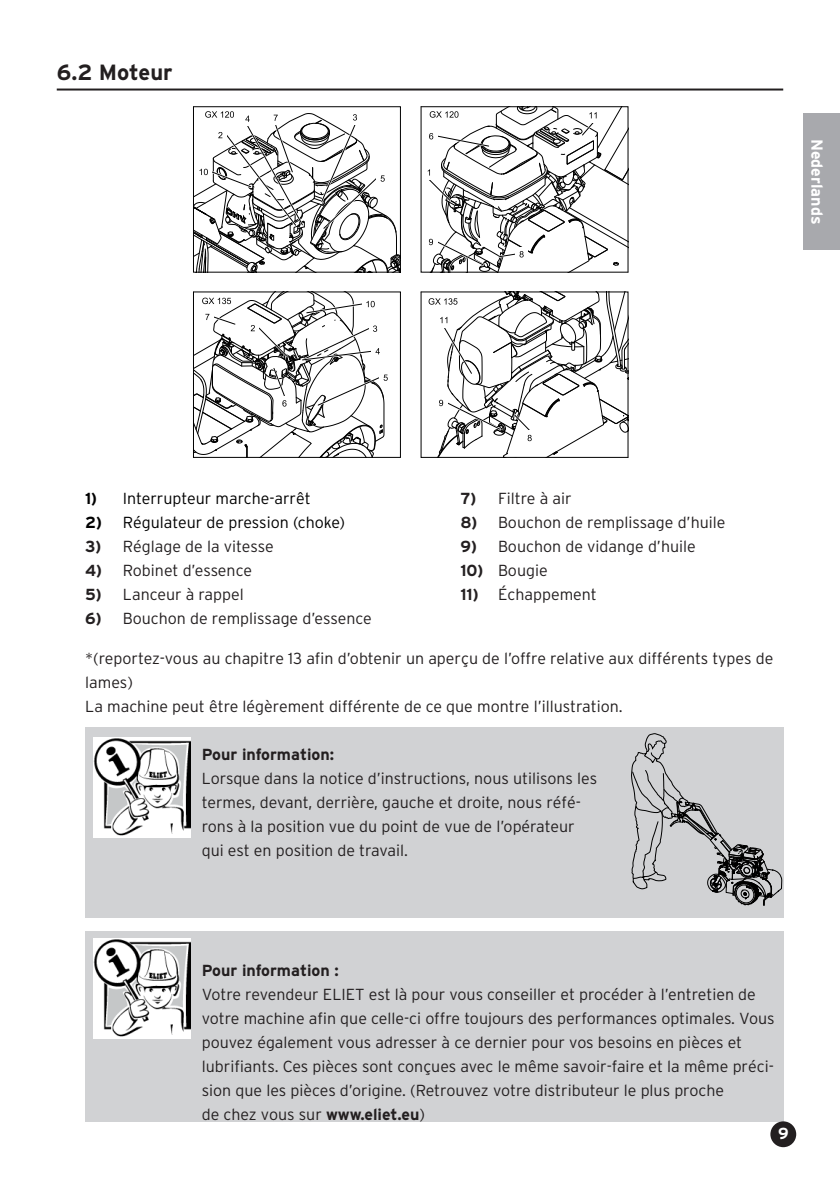
<style>
.page{position:relative;width:840px;height:1191px;background:#fff}
.page>*{position:absolute;margin:0;border:0;box-sizing:border-box;transform-origin:0 0}
.t1{font:700 22px "Interstate";color:#231f20}
.t2{font:300 16px/24px "Interstate";color:#231f20}
.t3{font:300 16px "Interstate";color:#000}
.t4{font:700 16px "Interstate";color:#231f20}
.t5{font:700 16px "Interstate";color:#fff}
.s1{font-weight:700}
</style>
<div class="page">
<div style="left:85px;top:930px;width:697px;height:191px;background:#d1d2d4"></div>
<div style="left:85px;top:727px;width:697px;height:190px;background:#d1d2d4"></div>
<img style="left:93px;top:737px;width:97px;height:100px">
<div style="left:771px;top:1122px;width:23px;height:24px;background:#231f20;border-radius:50%"></div>
<div style="left:770px;top:1121px;width:25px;height:26px;border:2px solid #231f20;border-radius:50%"></div>
<div style="left:803px;top:113px;width:36px;height:136px;background:#a8a9ad"></div>
<hr style="left:57px;top:89px;width:725px;height:2px;background:#231f20">
<svg style="left:420px;top:106px;width:208px;height:167px"></svg>
<svg style="left:193px;top:106px;width:208px;height:167px"></svg>
<svg style="left:193px;top:291px;width:208px;height:167px"></svg>
<svg style="left:420px;top:291px;width:208px;height:167px"></svg>
<svg style="left:631px;top:733px;width:151px;height:173px"></svg>
<img style="left:93px;top:938px;width:97px;height:100px">
<h1 class="t1" style="left:57px;top:59px;width:117px">6.2 Moteur</h1>
<p class="t5" style="left:826px;top:139px;width:87px;rotate:90deg">Nederlands</p>
<p class="t3" style="left:85px;top:489px;width:227px"><span class="s1">1)</span> Interrupteur marche-arrêt</p>
<p class="t3" style="left:85px;top:513px;width:261px"><span class="s1">2)</span> Régulateur de pression (choke)</p>
<p class="t2" style="left:85px;top:534px;width:190px"><span class="s1">3)</span> Réglage de la vitesse</p>
<p class="t2" style="left:85px;top:558px;width:168px"><span class="s1">4)</span> Robinet d’essence</p>
<p class="t2" style="left:85px;top:582px;width:160px"><span class="s1">5)</span> Lanceur à rappel</p>
<p class="t2" style="left:85px;top:606px;width:288px"><span class="s1">6)</span> Bouchon de remplissage d’essence</p>
<p class="t2" style="left:460px;top:486px;width:113px"><span class="s1">7)</span> Filtre à air</p>
<p class="t2" style="left:460px;top:510px;width:266px"><span class="s1">8)</span> Bouchon de remplissage d’huile</p>
<p class="t2" style="left:460px;top:534px;width:237px"><span class="s1">9)</span> Bouchon de vidange d’huile</p>
<p class="t2" style="left:460px;top:558px;width:89px"><span class="s1">10)</span> Bougie</p>
<p class="t2" style="left:460px;top:582px;width:138px"><span class="s1">11)</span> Échappement</p>
<p class="t2" style="left:85px;top:646px;width:689px">*(reportez-vous au chapitre 13 afin d’obtenir un aperçu de l’offre relative aux différents types de lames)<br>La machine peut être légèrement différente de ce que montre l’illustration.</p>
<p class="t4" style="left:202px;top:745px;width:134px">Pour information:</p>
<p class="t2" style="left:202px;top:766px;width:397px">Lorsque dans la notice d’instructions, nous utilisons les termes, devant, derrière, gauche et droite, nous réfé&shy;rons à la position vue du point de vue de l’opérateur qui est en position de travail.</p>
<p class="t4" style="left:202px;top:961px;width:138px">Pour information :</p>
<p class="t2" style="left:202px;top:982px;width:574px">Votre revendeur ELIET est là pour vous conseiller et procéder à l’entretien de votre machine afin que celle-ci offre toujours des performances optimales. Vous pouvez également vous adresser à ce dernier pour vos besoins en pièces et lubrifiants. Ces pièces sont conçues avec le même savoir-faire et la même préci&shy;sion que les pièces d’origine. (Retrouvez votre distributeur le plus proche<br>de chez vous sur <span class="s1">www.eliet.eu</span>)</p>
<p class="t5" style="left:777px;top:1124px;width:12px">9</p>
</div>
